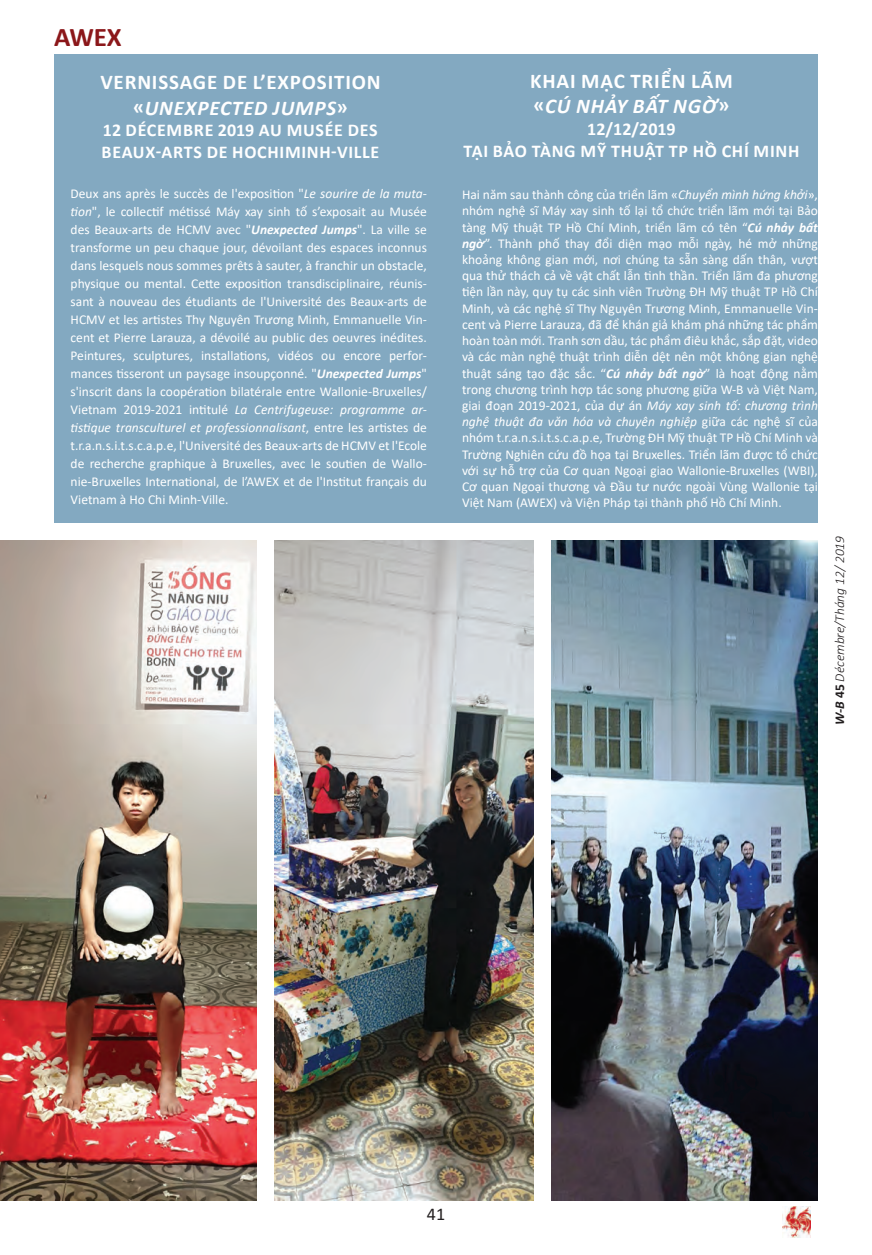
<style>
.page{position:relative;width:872px;height:1255px;background:#fff}
.page>*{position:absolute;margin:0;border:0;box-sizing:border-box;transform-origin:0 0}
.t1{font:700 27px "Calibri";color:#8b171a}
.Tieu_de{font:700 21px/25.2px "Calibri";letter-spacing:.04em;color:#fff;text-align:center}
.Tieu_de-2{font:italic 700 21px "Calibri";letter-spacing:.04em;color:#fff}
.Tieu_de-3{font:700 18px/21.6px "Calibri";letter-spacing:.04em;color:#fff}
.t2{font:18px "Calibri";color:#231f20}
.t3{font:13.5px/16.2px "Calibri";color:#fff;text-align:justify}
.t4{font:italic 300 13.5px "Calibri";color:#231f20}
.s1{font-style:italic}
.s2{font-weight:700;font-style:italic}
.s3{font-style:normal}
.s4{font-weight:700}
.s5{font-weight:700;font-style:normal}
</style>
<div class="page">
<img style="left:782px;top:1206px;width:28px;height:31px">
<div style="left:54px;top:54px;width:764px;height:468px;background:#83a9c1"></div>
<img style="left:0;top:540px;width:256px;height:660px">
<img style="left:274px;top:540px;width:259px;height:660px">
<img style="left:551px;top:540px;width:267px;height:660px">
<p class="t1" style="left:54px;top:18px;width:69px">AWEX</p>
<h2 class="Tieu_de" style="left:100px;top:69px;width:282px">VERNISSAGE DE L’EXPOSITION «<span class="s1">UNEXPECTED JUMPS</span>»</h2>
<h3 class="Tieu_de-3" style="left:102px;top:119px;width:279px">12 DÉCEMBRE 2019 AU MUSÉE DES<br>BEAUX-ARTS DE HOCHIMINH-VILLE</h3>
<p class="t3" style="left:71px;top:184px;width:358px;line-height:18px">Deux ans après le succès de l'exposition "<span class="s1">Le sourire de la muta&shy;tion</span>", le collectif métissé Máy xay sinh tố s’exposait au Musée des Beaux-arts de HCMV avec "<span class="s2">Unexpected Jumps</span>". La ville se transforme un peu chaque jour, dévoilant des espaces inconnus dans lesquels nous sommes prêts à sauter, à franchir un obstacle, physique ou mental. Cette exposition transdisciplinaire, réunis&shy;sant à nouveau des étudiants de l'Université des Beaux-arts de HCMV et les artistes Thy Nguyên Trương Minh, Emmanuelle Vin&shy;cent et Pierre Larauza, a dévoilé au public des oeuvres inédites.<br>Peintures, sculptures, installations, vidéos ou encore perfor&shy;mances tisseront un paysage insoupçonné. "<span class="s2">Unexpected Jumps</span>" s'inscrit dans la coopération bilatérale entre Wallonie-Bruxelles/ Vietnam 2019-2021 intitulé <span class="s1">La Centrifugeuse: programme ar&shy;tistique transculturel et professionnalisant</span>, entre les artistes de t.r.a.n.s.i.t.s.c.a.p.e, l'Université des Beaux-arts de HCMV et l'Ecole de recherche graphique à Bruxelles, avec le soutien de Wallo&shy;nie-Bruxelles International, de l’AWEX et de l'Institut français du Vietnam à Ho Chi Minh-Ville.</p>
<p class="Tieu_de" style="left:530px;top:68px;width:204px">KHAI MẠC TRIỂN LÃM</p>
<p class="Tieu_de-2" style="left:533px;top:92px;width:198px"><span class="s3">«</span>CÚ NHẢY BẤT NGỜ<span class="s3">»</span></p>
<p class="Tieu_de-3" style="left:587px;top:118px;width:90px">12/12/2019</p>
<p class="Tieu_de-3" style="left:463px;top:140px;width:337px">TẠI BẢO TÀNG MỸ THUẬT TP HỒ CHÍ MINH</p>
<p class="t3" style="left:462px;top:186px;width:357px">Hai năm sau thành công của triển lãm «<span class="s1">Chuyển mình hứng khởi</span>», nhóm nghệ sĩ Máy xay sinh tố lại tổ chức triển lãm mới tại Bảo tàng Mỹ thuật TP Hồ Chí Minh, triển lãm có tên “<span class="s2">Cú nhảy bất ngờ</span>”. Thành phố thay đổi diện mạo mỗi ngày, hé mở những khoảng không gian mới, nơi chúng ta sẵn sàng dấn thân, vượt qua thử thách cả về vật chất lẫn tinh thần. Triển lãm đa phương tiện lần này, quy tụ các sinh viên Trường ĐH Mỹ thuật TP Hồ Chí Minh, và các nghệ sĩ Thy Nguyên Trương Minh, Emmanuelle Vin&shy;cent và Pierre Larauza, đã để khán giả khám phá những tác phẩm hoàn toàn mới. Tranh sơn dầu, tác phẩm điêu khắc, sắp đặt, video và các màn nghệ thuật trình diễn dệt nên một không gian nghệ thuật sáng tạo đặc sắc. “<span class="s2">Cú nhảy bất ngờ</span>” là hoạt động nằm trong chương trình hợp tác song phương giữa W-B và Việt Nam, giai đoạn 2019-2021, của dự án <span class="s1">Máy xay sinh tố: chương trình nghệ thuật đa văn hóa và chuyên nghiệp</span> giữa các nghệ sĩ của nhóm t.r.a.n.s.i.t.s.c.a.p.e, Trường ĐH Mỹ thuật TP Hồ Chí Minh và Trường Nghiên cứu đồ họa tại Bruxelles. Triển lãm được tổ chức với sự hỗ trợ của Cơ quan Ngoại giao Wallonie-Bruxelles (WBI), Cơ quan Ngoại thương và Đầu tư nước ngoài Vùng Wallonie tại Việt Nam (AWEX) và Viện Pháp tại thành phố Hồ Chí Minh.</p>
<p class="t4" style="left:831px;top:724px;width:190px;rotate:-90deg"><span class="s4">W-B</span> <span class="s5">45</span> Décembre/Tháng 12/ 2019</p>
<h3 class="t2" style="left:427px;top:1201px;width:20px">41</h3>
</div>
